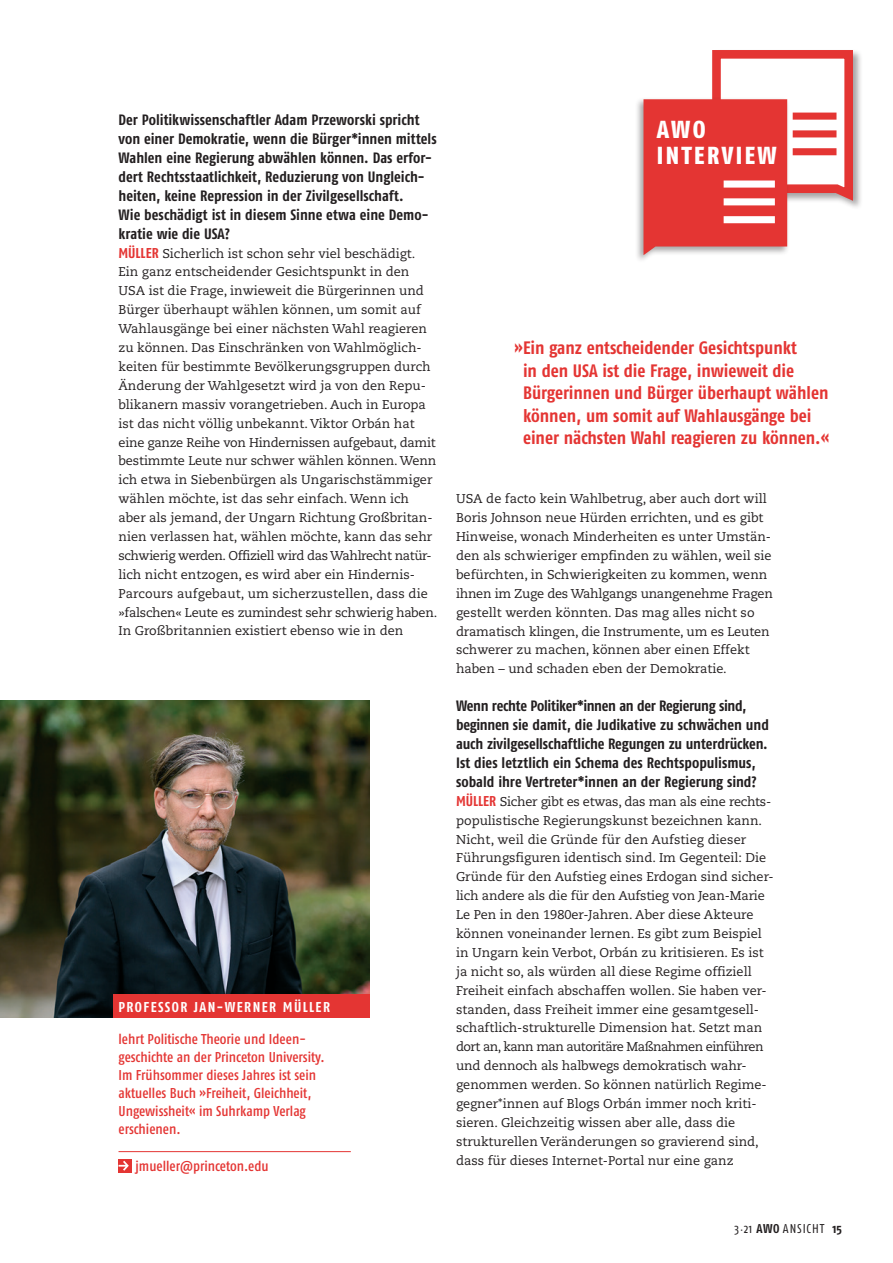
<style>
.page{position:relative;width:893px;height:1263px;background:#fff}
.page>*{position:absolute;margin:0;border:0;box-sizing:border-box;transform-origin:0 0}
.t1{font:24.6px/25.7px "Fago Co Exb Lf";letter-spacing:.1em;color:#fff}
.t2{font:700 18px/22.5px "Fago Co";color:#e43533}
.t3{font:700 15px/18.9px "Fago Co";color:#231f20}
.t4{font:14.25px/18px "Fago Co Med";color:#e43533}
.t5{font:700 14.25px "Fago Co";letter-spacing:.1em;color:#fff}
.t6{font:12.75px/18.9px "Caecilia";color:#231f20}
.t7{font:12.75px "Fago Co";letter-spacing:.07em;color:#231f20}
.s1{font-family:"Fago Co";font-weight:700;font-size:14.25px;color:#e43533}
.s2{font-size:7.5px}
.s3{font-weight:700}
</style>
<div class="page">
<div style="left:711px;top:49px;width:152px;height:161px;background:#231f20;opacity:.4"></div>
<div style="left:635px;top:96px;width:155px;height:167px;background:#231f20;opacity:.4"></div>
<svg style="left:643px;top:49px;width:214px;height:206px"></svg>
<svg style="left:802px;top:111px;width:42px;height:7px"></svg>
<div style="left:802px;top:129px;width:42px;height:7px;background:#fff"></div>
<div style="left:802px;top:147px;width:42px;height:7px;background:#fff"></div>
<div style="left:724px;top:180px;width:51px;height:8px;background:#fff"></div>
<div style="left:724px;top:198px;width:51px;height:7px;background:#fff"></div>
<div style="left:724px;top:216px;width:51px;height:7px;background:#fff"></div>
<div style="left:793px;top:113px;width:43px;height:7px;background:#e43533"></div>
<div style="left:793px;top:130px;width:43px;height:7px;background:#e43533"></div>
<div style="left:793px;top:148px;width:43px;height:7px;background:#e43533"></div>
<img style="left:0;top:700px;width:369px;height:318px">
<div style="left:113px;top:994px;width:256px;height:24px;background:#e43533"></div>
<hr style="left:119px;top:1151px;width:232px;height:1px;background:#e43533">
<div style="left:119px;top:1159px;width:13px;height:13px;background:#e43533"></div>
<svg style="left:119px;top:1161px;width:10px;height:10px"></svg>
<p class="t3" style="left:119px;top:110px;width:320px">Der Politikwissenschaftler Adam Przeworski spricht von einer Demokratie, wenn die Bürger*innen mittels Wahlen eine Regierung abwählen können. Das erfor&shy;dert Rechtsstaatlichkeit, Reduzierung von Ungleich&shy;heiten, keine Repression in der Zivilgesellschaft.<br>Wie beschädigt ist in diesem Sinne etwa eine Demo&shy;kratie wie die USA?</p>
<p class="t6" style="left:119px;top:244px;width:320px"><span class="s1">MÜLLER</span> Sicherlich ist schon sehr viel beschädigt.<br>Ein ganz entscheidender Gesichtspunkt in den USA ist die Frage, inwieweit die Bürgerinnen und Bürger überhaupt wählen können, um somit auf Wahlausgänge bei einer nächsten Wahl reagieren zu können. Das Einschränken von Wahlmöglich&shy;keiten für bestimmte Bevölkerungsgruppen durch Änderung der Wahlgesetzt wird ja von den Repu&shy;blikanern massiv vorangetrieben. Auch in Europa ist das nicht völlig unbekannt. Viktor Orbán hat eine ganze Reihe von Hindernissen aufgebaut, damit bestimmte Leute nur schwer wählen können. Wenn ich etwa in Siebenbürgen als Ungarischstämmiger wählen möchte, ist das sehr einfach. Wenn ich aber als jemand, der Ungarn Richtung Großbritan&shy;nien verlassen hat, wählen möchte, kann das sehr schwierig werden. Offiziell wird das Wahlrecht natür&shy;lich nicht entzogen, es wird aber ein Hindernis-Parcours aufgebaut, um sicherzustellen, dass die »falschen« Leute es zumindest sehr schwierig haben.<br>In Großbritannien existiert ebenso wie in den</p>
<p class="t5" style="left:119px;top:998px;width:213px">PROFESSOR JAN-WERNER MÜLLER</p>
<p class="t4" style="left:119px;top:1030px;width:208px">lehrt Politische Theorie und Ideen&shy;geschichte an der Princeton University.<br>Im Frühsommer dieses Jahres ist sein aktuelles Buch »Freiheit, Gleichheit, Ungewissheit« im Suhrkamp Verlag erschienen.</p>
<p class="t4" style="left:136px;top:1157px;width:135px">jmueller@princeton.edu</p>
<h1 class="t1" style="left:657px;top:116px;width:121px">AWO<br>INTERVIEW</h1>
<h2 class="t2" style="left:523px;top:337px;width:308px;text-indent:-8px">»Ein ganz entscheidender Gesichtspunkt<br>in den USA ist die Frage, inwieweit die Bürgerinnen und Bürger überhaupt wählen können, um somit auf Wahlausgänge bei einer nächsten Wahl reagieren zu können.«</h2>
<p class="t6" style="left:456px;top:490px;width:318px">USA de facto kein Wahlbetrug, aber auch dort will Boris Johnson neue Hürden errichten, und es gibt Hinweise, wonach Minderheiten es unter Umstän&shy;den als schwieriger empfinden zu wählen, weil sie befürchten, in Schwierigkeiten zu kommen, wenn ihnen im Zuge des Wahlgangs unangenehme Fragen gestellt werden könnten. Das mag alles nicht so dramatisch klingen, die Instrumente, um es Leuten schwerer zu machen, können aber einen Effekt haben – und schaden eben der Demokratie.</p>
<p class="t3" style="left:456px;top:696px;width:314px">Wenn rechte Politiker*innen an der Regierung sind, beginnen sie damit, die Judikative zu schwächen und auch zivilgesellschaftliche Regungen zu unterdrücken.<br>Ist dies letztlich ein Schema des Rechtspopulismus, sobald ihre Vertreter*innen an der Regierung sind?</p>
<p class="t6" style="left:456px;top:792px;width:319px"><span class="s1">MÜLLER</span> Sicher gibt es etwas, das man als eine rechts&shy;populistische Regierungskunst bezeichnen kann.<br>Nicht, weil die Gründe für den Aufstieg dieser Führungsfiguren identisch sind. Im Gegenteil: Die Gründe für den Aufstieg eines Erdogan sind sicher&shy;lich andere als die für den Aufstieg von Jean-Marie Le Pen in den 1980er-Jahren. Aber diese Akteure können voneinander lernen. Es gibt zum Beispiel in Ungarn kein Verbot, Orbán zu kritisieren. Es ist ja nicht so, als würden all diese Regime offiziell Freiheit einfach abschaffen wollen. Sie haben ver&shy;standen, dass Freiheit immer eine gesamtgesell&shy;schaftlich-strukturelle Dimension hat. Setzt man dort an, kann man autoritäre Maßnahmen einführen und dennoch als halbwegs demokratisch wahr&shy;genommen werden. So können natürlich Regime&shy;gegner*innen auf Blogs Orbán immer noch kriti&shy;sieren. Gleichzeitig wissen aber alle, dass die strukturellen Veränderungen so gravierend sind, dass für dieses Internet-Portal nur eine ganz</p>
<p class="t7" style="left:734px;top:1221px;width:109px">3<span class="s2">•</span>21 <span class="s3">AWO</span> ANSICHT <span class="s3">15</span></p>
</div>
